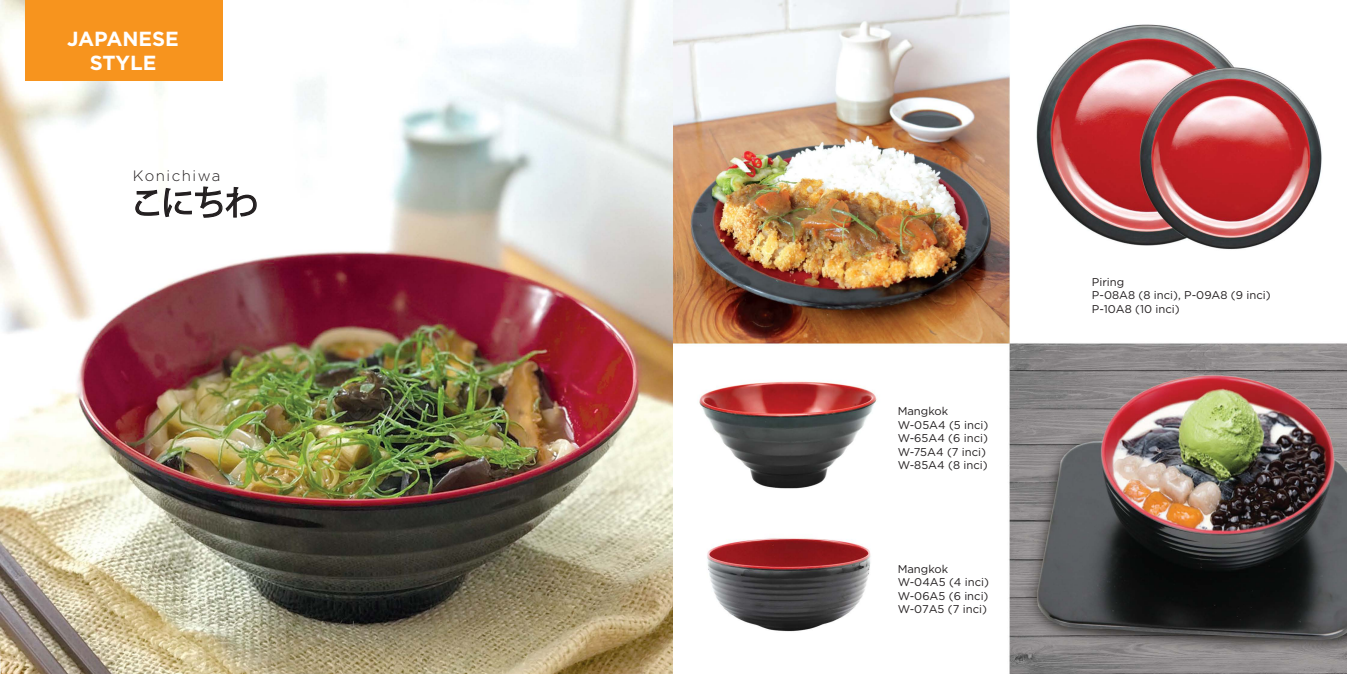
<style>
.page{position:relative;width:1347px;height:674px;background:#fff}
.page>*{position:absolute;margin:0;border:0;box-sizing:border-box;transform-origin:0 0}
.t1{font:33.5px "Koz Go Pr 6 N";color:#231f20}
.t2{font:700 20.38px/24.4px "Gotham";color:#fff;text-align:center}
.t3{font:300 15px "Gotham";letter-spacing:.1em;color:#231f20}
.t4{font:11.25px/13.5px "Gotham";color:#231f20}
</style>
<div class="page">
<img style="left:0;top:0;width:1346px;height:673px">
<div style="left:25px;top:0;width:197px;height:80px;background:#f7941e"></div>
<svg style="left:135px;top:186px;width:122px;height:32px"></svg>
<h2 class="t2" style="left:67px;top:26px;width:113px">JAPANESE<br>STYLE</h2>
<h3 class="t3" style="left:133px;top:166px;width:89px">Konichiwa</h3>
<h1 class="t1" style="left:131px;top:184px;width:129px">こにちわ</h1>
<p class="t4" style="left:897px;top:404px;width:92px">Mangkok<br>W-05A4 (5 inci)<br>W-65A4 (6 inci)<br>W-75A4 (7 inci)<br>W-85A4 (8 inci)</p>
<p class="t4" style="left:897px;top:561px;width:93px">Mangkok<br>W-04A5 (4 inci)<br>W-06A5 (6 inci)<br>W-07A5 (7 inci)</p>
<p class="t4" style="left:1092px;top:274px;width:180px">Piring<br>P-08A8 (8 inci), P-09A8 (9 inci)<br>P-10A8 (10 inci)</p>
</div>
